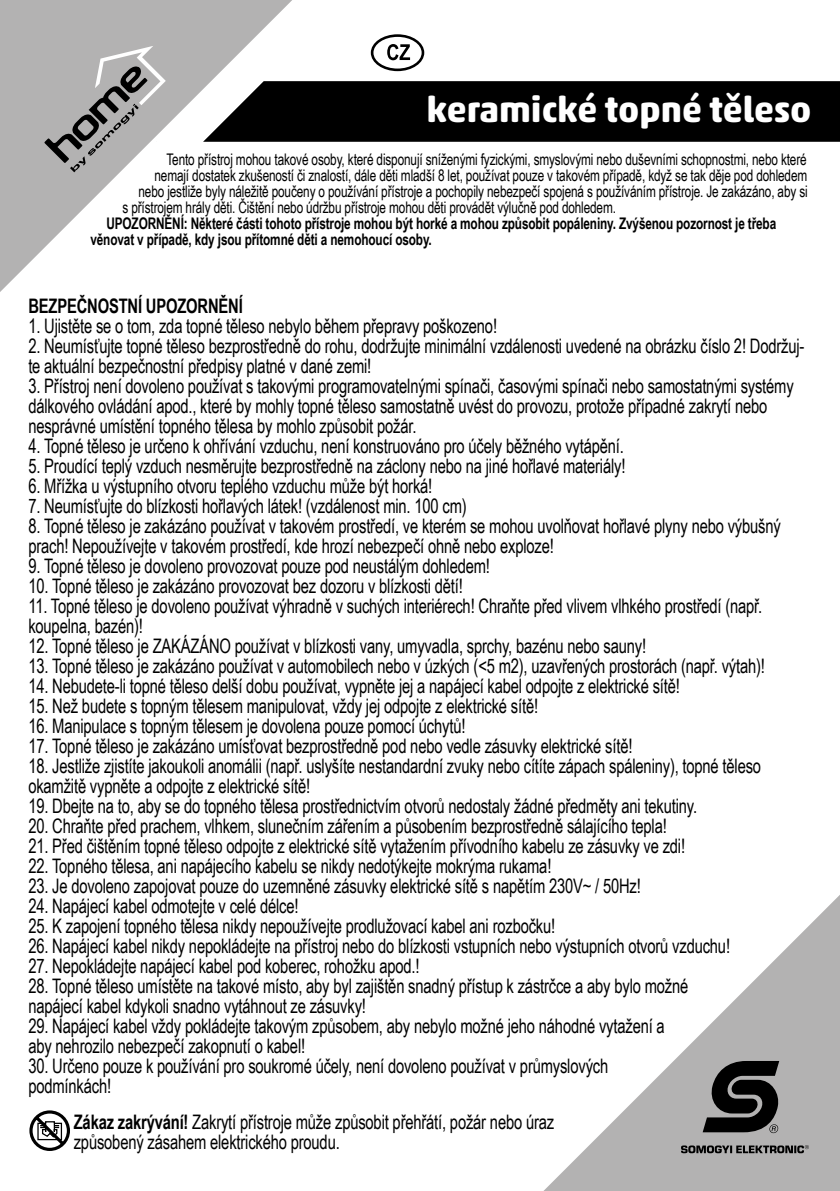
<style>
.page{position:relative;width:840px;height:1191px;background:#fff}
.page>*{position:absolute;margin:0;border:0;box-sizing:border-box;transform-origin:0 0}
.t1{font:700 36px "Akko Rounded Pro";color:#fff}
.t2{font:20px/20px "Arial Narrow";letter-spacing:-.01em;color:#000;scale:.9 1}
.t3{font:700 20px "Arial Narrow";letter-spacing:-.01em;color:#000;scale:.9 1}
.t4{font:16px "Arial Narrow";letter-spacing:-.01em;color:#000;scale:.9 1}
.t5{font:700 16px/16px "Arial Narrow";letter-spacing:-.01em;color:#000;scale:.9 1}
.s1{font-weight:700}
</style>
<div class="page">
<svg style="left:543px;top:896px;width:296px;height:295px"></svg>
<svg style="left:702px;top:1061px;width:77px;height:72px;background:#3d3d3d"></svg>
<svg style="left:680px;top:1145px;width:128px;height:8px"></svg>
<svg style="left:0;top:0;width:292px;height:292px"></svg>
<svg style="left:44px;top:46px;width:122px;height:126px;background:#a5a4a4"></svg>
<svg style="left:156px;top:81px;width:683px;height:61px;background:#1b1b1b"></svg>
<svg style="left:370px;top:34px;width:54px;height:37px"></svg>
<svg style="left:29px;top:1110px;width:41px;height:41px"></svg>
<h1 class="t1" style="left:426px;top:87px;width:386px">keramické topné těleso</h1>
<p class="t4" style="left:166px;top:147px;width:712px">Tento přístroj mohou takové osoby, které disponují sníženými fyzickými, smyslovými nebo duševními schopnostmi, nebo které</p>
<p class="t4" style="left:154px;top:163px;width:726px">nemají dostatek zkušeností či znalostí, dále děti mladší 8 let, používat pouze v takovém případě, když se tak děje pod dohledem</p>
<p class="t4" style="left:138px;top:179px;width:744px">nebo jestliže byly náležitě poučeny o používání přístroje a pochopily nebezpečí spojená s používáním přístroje. Je zakázáno, aby si</p>
<p class="t4" style="left:122px;top:195px;width:549px">s přístrojem hrály děti. Čištění nebo údržbu přístroje mohou děti provádět výlučně pod dohledem.</p>
<p class="t5" style="left:90px;top:214px;width:763px;text-indent:16px">UPOZORNĚNÍ: Některé části tohoto přístroje mohou být horké a mohou způsobit popáleniny. Zvýšenou pozornost je třeba věnovat v případě, kdy jsou přítomné děti a nemohoucí osoby.</p>
<p class="t3" style="left:28px;top:291px;width:239px">BEZPEČNOSTNÍ UPOZORNĚNÍ</p>
<p class="t2" style="left:28px;top:315px;width:522px">1. Ujistěte se o tom, zda topné těleso nebylo během přepravy poškozeno!</p>
<p class="t2" style="left:28px;top:335px;width:863px">2. Neumísťujte topné těleso bezprostředně do rohu, dodržujte minimální vzdálenosti uvedené na obrázku číslo 2! Dodržuj&shy;te aktuální bezpečnostní předpisy platné v dané zemi!</p>
<p class="t2" style="left:28px;top:375px;width:851px">3. Přístroj není dovoleno používat s takovými programovatelnými spínači, časovými spínači nebo samostatnými systémy dálkového ovládání apod., které by mohly topné těleso samostatně uvést do provozu, protože případné zakrytí nebo nesprávné umístění topného tělesa by mohlo způsobit požár.</p>
<p class="t2" style="left:28px;top:435px;width:662px">4. Topné těleso je určeno k ohřívání vzduchu, není konstruováno pro účely běžného vytápění.</p>
<p class="t2" style="left:28px;top:455px;width:664px">5. Proudící teplý vzduch nesměrujte bezprostředně na záclony nebo na jiné hořlavé materiály!</p>
<p class="t2" style="left:28px;top:475px;width:450px">6. Mřížka u výstupního otvoru teplého vzduchu může být horká!</p>
<p class="t2" style="left:28px;top:495px;width:488px">7. Neumísťujte do blízkosti hořlavých látek! (vzdálenost min. 100 cm)</p>
<p class="t2" style="left:28px;top:515px;width:837px">8. Topné těleso je zakázáno používat v takovém prostředí, ve kterém se mohou uvolňovat hořlavé plyny nebo výbušný prach! Nepoužívejte v takovém prostředí, kde hrozí nebezpečí ohně nebo exploze!</p>
<p class="t2" style="left:28px;top:555px;width:514px">9. Topné těleso je dovoleno provozovat pouze pod neustálým dohledem!</p>
<p class="t2" style="left:28px;top:575px;width:484px">10. Topné těleso je zakázáno provozovat bez dozoru v blízkosti dětí!</p>
<p class="t2" style="left:28px;top:595px;width:816px">11. Topné těleso je dovoleno používat výhradně v suchých interiérech! Chraňte před vlivem vlhkého prostředí (např. koupelna, bazén)!</p>
<p class="t2" style="left:28px;top:635px;width:687px">12. Topné těleso je ZAKÁZÁNO používat v blízkosti vany, umyvadla, sprchy, bazénu nebo sauny!</p>
<p class="t2" style="left:28px;top:655px;width:819px">13. Topné těleso je zakázáno používat v automobilech nebo v úzkých (&lt;5 m2), uzavřených prostorách (např. výtah)!</p>
<p class="t2" style="left:28px;top:675px;width:725px">14. Nebudete-li topné těleso delší dobu používat, vypněte jej a napájecí kabel odpojte z elektrické sítě!</p>
<p class="t2" style="left:28px;top:695px;width:567px">15. Než budete s topným tělesem manipulovat, vždy jej odpojte z elektrické sítě!</p>
<p class="t2" style="left:28px;top:715px;width:487px">16. Manipulace s topným tělesem je dovolena pouze pomocí úchytů!</p>
<p class="t2" style="left:28px;top:735px;width:672px">17. Topné těleso je zakázáno umísťovat bezprostředně pod nebo vedle zásuvky elektrické sítě!</p>
<p class="t2" style="left:28px;top:755px;width:815px">18. Jestliže zjistíte jakoukoli anomálii (např. uslyšíte nestandardní zvuky nebo cítíte zápach spáleniny), topné těleso okamžitě vypněte a odpojte z elektrické sítě!</p>
<p class="t2" style="left:28px;top:795px;width:744px">19. Dbejte na to, aby se do topného tělesa prostřednictvím otvorů nedostaly žádné předměty ani tekutiny.</p>
<p class="t2" style="left:28px;top:815px;width:710px">20. Chraňte před prachem, vlhkem, slunečním zářením a působením bezprostředně sálajícího tepla!</p>
<p class="t2" style="left:28px;top:835px;width:730px">21. Před čištěním topné těleso odpojte z elektrické sítě vytažením přívodního kabelu ze zásuvky ve zdi!</p>
<p class="t2" style="left:28px;top:855px;width:582px">22. Topného tělesa, ani napájecího kabelu se nikdy nedotýkejte mokrýma rukama!</p>
<p class="t2" style="left:28px;top:875px;width:681px">23. Je dovoleno zapojovat pouze do uzemněné zásuvky elektrické sítě s napětím 230V~ / 50Hz!</p>
<p class="t2" style="left:28px;top:895px;width:301px">24. Napájecí kabel odmotejte v celé délce!</p>
<p class="t2" style="left:28px;top:915px;width:586px">25. K zapojení topného tělesa nikdy nepoužívejte prodlužovací kabel ani rozbočku!</p>
<p class="t2" style="left:28px;top:935px;width:780px">26. Napájecí kabel nikdy nepokládejte na přístroj nebo do blízkosti vstupních nebo výstupních otvorů vzduchu!</p>
<p class="t2" style="left:28px;top:955px;width:436px">27. Nepokládejte napájecí kabel pod koberec, rohožku apod.!</p>
<p class="t2" style="left:28px;top:975px;width:734px">28. Topné těleso umístěte na takové místo, aby byl zajištěn snadný přístup k zástrčce a aby bylo možné napájecí kabel kdykoli snadno vytáhnout ze zásuvky!</p>
<p class="t2" style="left:28px;top:1015px;width:708px">29. Napájecí kabel vždy pokládejte takovým způsobem, aby nebylo možné jeho náhodné vytažení a aby nehrozilo nebezpečí zakopnutí o kabel!</p>
<p class="t2" style="left:28px;top:1055px;width:645px">30. Určeno pouze k používání pro soukromé účely, není dovoleno používat v průmyslových podmínkách!</p>
<p class="t2" style="left:74px;top:1111px;width:535px"><span class="s1">Zákaz zakrývání!</span> Zakrytí přístroje může způsobit přehřátí, požár nebo úraz způsobený zásahem elektrického proudu.</p>
</div>
